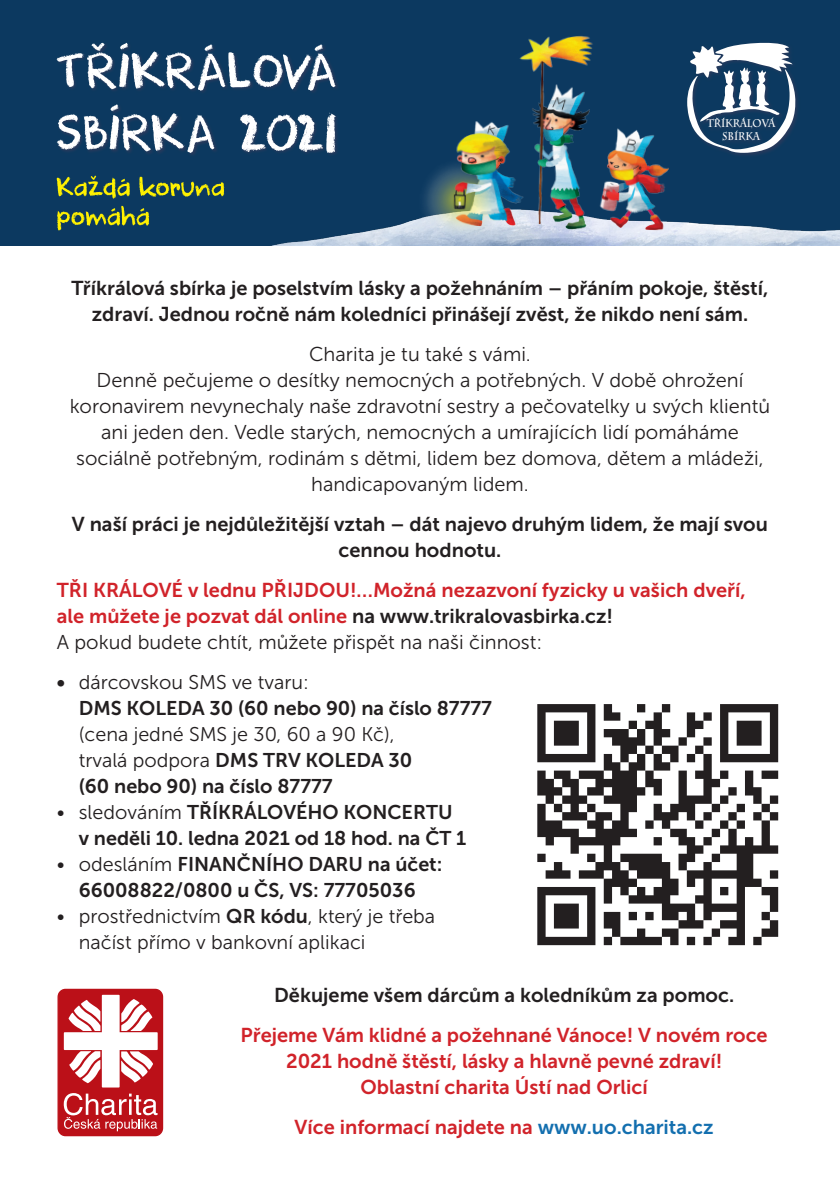
<style>
.page{position:relative;width:840px;height:1191px;background:#fff}
.page>*{position:absolute;margin:0;border:0;box-sizing:border-box;transform-origin:0 0}
.t1{font:20px/26px "Museo Sans 700";color:#d1232a}
.t2{font:20px/26px "Museo Sans 300";color:#231f20;text-align:center}
.t3{font:20px/26px "Museo Sans 700";color:#231f20;text-align:center}
.t4{font:19.8px/26px "Museo Sans 700";color:#231f20}
.t5{font:19.8px/26px "Museo Sans 300";color:#231f20}
.t6{font:700 11px/13px "Charlemagne Std";color:#fff;text-align:center;scale:.86 1}
.s1{color:#231f20}
.s2{font-family:"Museo Sans 300";color:#231f20}
.s3{font-family:"Museo Sans 300"}
.s4{font-family:"Museo Sans 700"}
.s5{color:#136faf}
</style>
<div class="page">
<div style="left:0;top:0;width:839px;height:245px;background:#0c3960"></div>
<img style="left:275px;top:220px;width:564px;height:25px">
<svg style="left:732px;top:42px;width:66px;height:113px"></svg>
<svg style="left:687px;top:43px;width:107px;height:110px"></svg>
<svg style="left:57px;top:206px;width:92px;height:24px"></svg>
<svg style="left:57px;top:176px;width:167px;height:23px"></svg>
<svg style="left:57px;top:43px;width:278px;height:48px"></svg>
<svg style="left:57px;top:104px;width:157px;height:49px"></svg>
<svg style="left:329px;top:112px;width:8px;height:43px"></svg>
<svg style="left:240px;top:113px;width:95px;height:40px"></svg>
<svg style="left:57px;top:988px;width:106px;height:149px"></svg>
<img style="left:412px;top:36px;width:274px;height:210px">
<img style="left:537px;top:704px;width:242px;height:242px">
<p class="t6" style="left:706px;top:117px;width:81px">TRIKRALOVA<br>SBIRKA</p>
<p class="t3" style="left:72px;top:275px;width:698px">Tříkrálová sbírka je poselstvím lásky a požehnáním – přáním pokoje, štěstí, zdraví. Jednou ročně nám koledníci přinášejí zvěst, že nikdo není sám.</p>
<p class="t2" style="left:309px;top:341px;width:223px">Charita je tu také s vámi.</p>
<p class="t2" style="left:70px;top:367px;width:701px">Denně pečujeme o desítky nemocných a potřebných. V době ohrožení koronavirem nevynechaly naše zdravotní sestry a pečovatelky u svých klientů ani jeden den. Vedle starých, nemocných a umírajících lidí pomáháme sociálně potřebným, rodinám s dětmi, lidem bez domova, dětem a mládeži, handicapovaným lidem.</p>
<p class="t3" style="left:72px;top:511px;width:697px">V naší práci je nejdůležitější vztah – dát najevo druhým lidem, že mají svou cennou hodnotu.</p>
<p class="t1" style="left:57px;top:577px;width:690px">TŘI KRÁLOVÉ v lednu PŘIJDOU!…Možná nezazvoní fyzicky u vašich dveří, ale můžete je pozvat dál online <span class="s1">na www.trikralovasbirka.cz!<br></span><span class="s2">A pokud budete chtít, můžete přispět na naši činnost:</span></p>
<p class="t4" style="left:79px;top:669px;width:414px;text-indent:-22px">• <span class="s3">dárcovskou SMS ve tvaru:<br></span>DMS KOLEDA 30 (60 nebo 90) na číslo 87777 <span class="s3">(cena jedné SMS je 30, 60 a 90 Kč),<br>trvalá podpora</span> DMS TRV KOLEDA 30<br>(60 nebo 90) na číslo 87777</p>
<p class="t4" style="left:79px;top:799px;width:389px;text-indent:-22px"><span class="s3">• sledováním</span> TŘÍKRÁLOVÉHO KONCERTU v neděli 10. ledna 2021 od 18 hod. na ČT 1</p>
<p class="t4" style="left:57px;top:851px;width:387px;text-align:center"><span class="s3">• odesláním</span> FINANČNÍHO DARU na účet:<br>66008822/0800 u ČS, VS: 77705036</p>
<p class="t5" style="left:79px;top:903px;width:358px;text-indent:-22px">• prostřednictvím <span class="s4">QR kódu</span>, který je třeba načíst přímo v bankovní aplikaci</p>
<p class="t3" style="left:274px;top:982px;width:461px">Děkujeme všem dárcům a koledníkům za pomoc.</p>
<p class="t1" style="left:240px;top:1022px;width:528px;text-align:center">Přejeme Vám klidné a požehnané Vánoce! V novém roce<br>2021 hodně štěstí, lásky a hlavně pevné zdraví!</p>
<p class="t1" style="left:360px;top:1074px;width:288px">Oblastní charita Ústí nad Orlicí</p>
<p class="t1" style="left:294px;top:1114px;width:420px">Více informací najdete na <span class="s5">www.uo.charita.cz</span></p>
</div>
